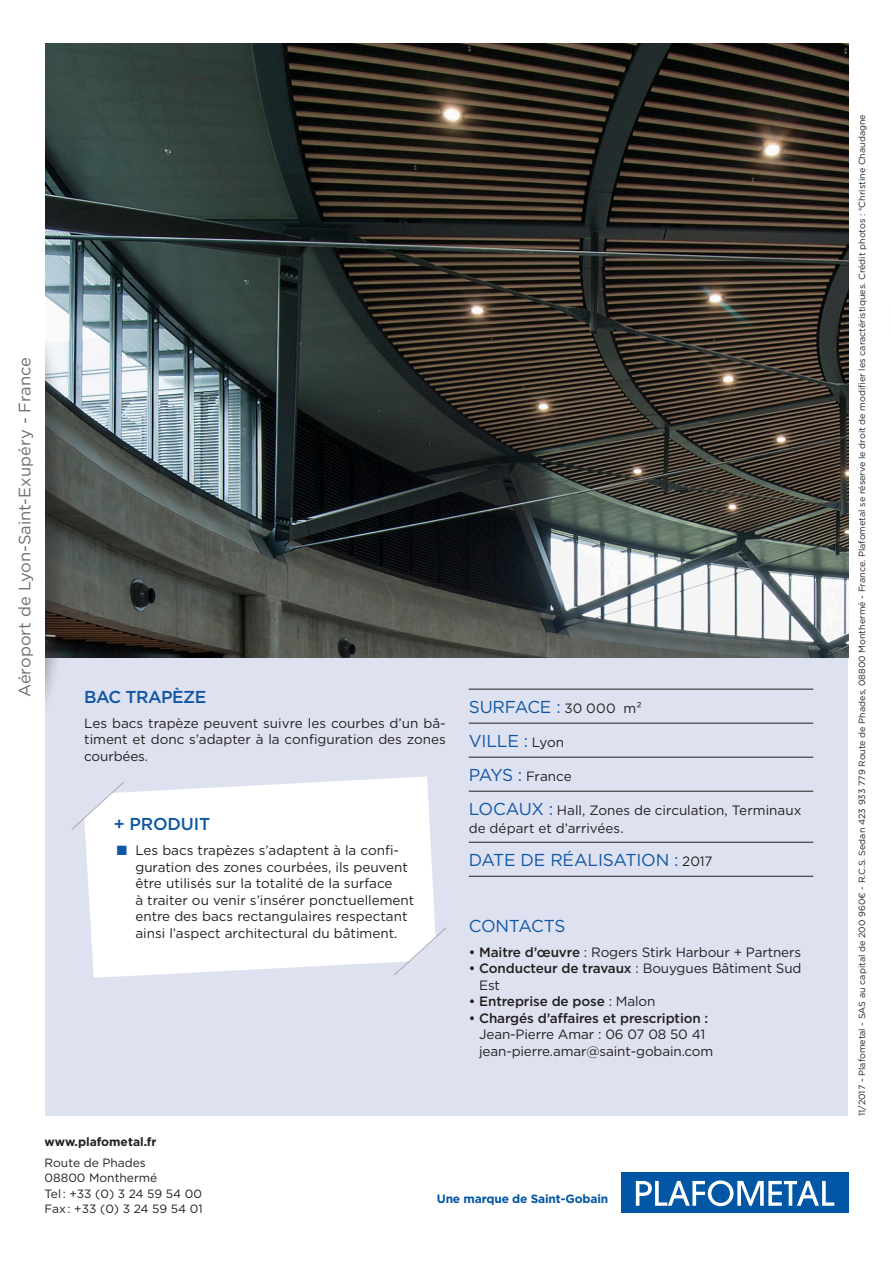
<style>
.page{position:relative;width:893px;height:1263px;background:#fff}
.page>*{position:absolute;margin:0;border:0;box-sizing:border-box;transform-origin:0 0}
.ApplicationTitre{font:17.25px "Gotham";letter-spacing:-.01em;color:#1057a4}
.t1{font:500 17.25px "Gotham";letter-spacing:-.03em;color:#1057a4}
.t2{font:500 17.25px "Gotham";letter-spacing:-.01em;color:#1057a4}
.ApplicationTitre-2{font:16.5px "Gotham";letter-spacing:.005em;color:#6c6d70}
.Courant_magic{font:13.5px/16.5px "Gotham";color:#231f20}
.ApplicationTitre-3{font:13.5px/18px "Gotham";color:#231f20}
.t3{font:500 13.5px "Gotham";letter-spacing:-.01em;color:#231f20}
.Addresse{font:12px "Gotham";color:#231f20}
.t4{font:700 12px "Gotham Pro";letter-spacing:-.015em;color:#0157a5}
.Addresse-2{font:700 12px "Gotham";color:#231f20}
.Addresse-3{font:9px "Gotham";color:#231f20}
.s1{color:#1057a4}
.s2{font-size:13.5px;color:#231f20}
.s3{font-size:17.25px;color:#1057a4}
.s4{font-weight:500}
.s5{font-weight:400}
</style>
<div class="page">
<div style="left:45px;top:44px;width:803px;height:1072px;background:#dee1f0"></div>
<img style="left:45px;top:44px;width:803px;height:613px">
<div style="left:0;top:323px;width:71px;height:405px;background:#231f20;opacity:.4"></div>
<div style="left:0;top:0;width:45px;height:1263px;background:#fff"></div>
<div style="left:621px;top:1172px;width:227px;height:40px;background:#0157a5"></div>
<svg style="left:636px;top:1180px;width:198px;height:26px"></svg>
<hr style="left:469px;top:689px;width:344px;height:1px;background:#231f20">
<hr style="left:469px;top:723px;width:344px;height:1px;background:#231f20">
<hr style="left:469px;top:757px;width:344px;height:1px;background:#231f20">
<hr style="left:469px;top:791px;width:344px;height:1px;background:#231f20">
<hr style="left:469px;top:842px;width:344px;height:1px;background:#231f20">
<hr style="left:469px;top:876px;width:344px;height:1px;background:#231f20">
<svg style="left:85px;top:776px;width:350px;height:202px;fill:#fff"></svg>
<svg style="left:71px;top:781px;width:54px;height:50px"></svg>
<svg style="left:393px;top:926px;width:54px;height:50px"></svg>
<p class="ApplicationTitre-2" style="left:14px;top:697px;width:342px;rotate:-90deg">Aéroport de Lyon-Saint-Exupéry - France</p>
<p class="t1" style="left:84px;top:685px;width:124px">BAC TRAPÈZE</p>
<p class="Courant_magic" style="left:84px;top:714px;width:363px;text-align:justify">Les bacs trapèze peuvent suivre les courbes d’un bâ&shy;timent et donc s’adapter à la configuration des zones courbées.</p>
<p class="t2" style="left:114px;top:813px;width:98px">+ PRODUIT</p>
<p class="Courant_magic" style="left:135px;top:842px;width:281px;text-indent:-18px"><span class="s1">■</span> Les bacs trapèzes s’adaptent à la confi&shy;guration des zones courbées, ils peuvent être utilisés sur la totalité de la surface<br>à traiter ou venir s’insérer ponctuellement entre des bacs rectangulaires respectant ainsi l’aspect architectural du bâtiment.</p>
<p class="ApplicationTitre" style="left:469px;top:696px;width:174px">SURFACE : <span class="s2">30 000 m²</span></p>
<p class="ApplicationTitre" style="left:469px;top:730px;width:97px">VILLE : <span class="s2">Lyon</span></p>
<p class="ApplicationTitre-3" style="left:469px;top:767px;width:105px"><span class="s3">PAYS :</span> France</p>
<p class="ApplicationTitre-3" style="left:469px;top:800px;width:334px"><span class="s3">LOCAUX :</span> Hall, Zones de circulation, Terminaux de départ et d’arrivées.</p>
<p class="ApplicationTitre" style="left:469px;top:849px;width:245px">DATE DE RÉALISATION : <span class="s2">2017</span></p>
<p class="ApplicationTitre" style="left:469px;top:914px;width:98px">CONTACTS</p>
<p class="Courant_magic" style="left:469px;top:943px;width:334px"><span class="s4">• Maitre d’œuvre</span> : Rogers Stirk Harbour + Partners</p>
<p class="Courant_magic" style="left:479px;top:960px;width:324px;text-indent:-10px"><span class="s4">• Conducteur de travaux</span> : Bouygues Bâtiment Sud<br>Est</p>
<p class="t3" style="left:469px;top:992px;width:188px">• Entreprise de pose <span class="s5">: Malon</span></p>
<p class="Courant_magic" style="left:479px;top:1009px;width:236px;text-indent:-10px"><span class="s4">• Chargés d’affaires et prescription :<br></span>Jean-Pierre Amar : 06 07 08 50 41 jean-pierre.amar@saint-gobain.com</p>
<p class="Addresse-2" style="left:45px;top:1134px;width:113px">www.plafometal.fr</p>
<p class="Addresse" style="left:45px;top:1155px;width:103px">Route de Phades</p>
<p class="Addresse" style="left:45px;top:1170px;width:114px">08800 Monthermé</p>
<p class="Addresse" style="left:45px;top:1185px;width:159px">Tel : +33 (0) 3 24 59 54 00</p>
<p class="Addresse" style="left:45px;top:1200px;width:160px">Fax : +33 (0) 3 24 59 54 01</p>
<p class="t4" style="left:437px;top:1192px;width:173px">Une marque de Saint-Gobain</p>
<p class="Addresse-3" style="left:856px;top:1116px;width:1003px;rotate:-90deg">11/2017 - Plafometal - SAS au capital de 200 960€ - R.C.S. Sedan 423 933 779 Route de Phades, 08800 Monthermé - France. Plafometal se réserve le droit de modifier les caractéristiques. Crédit photos : ®Christine Chaudagne</p>
</div>
